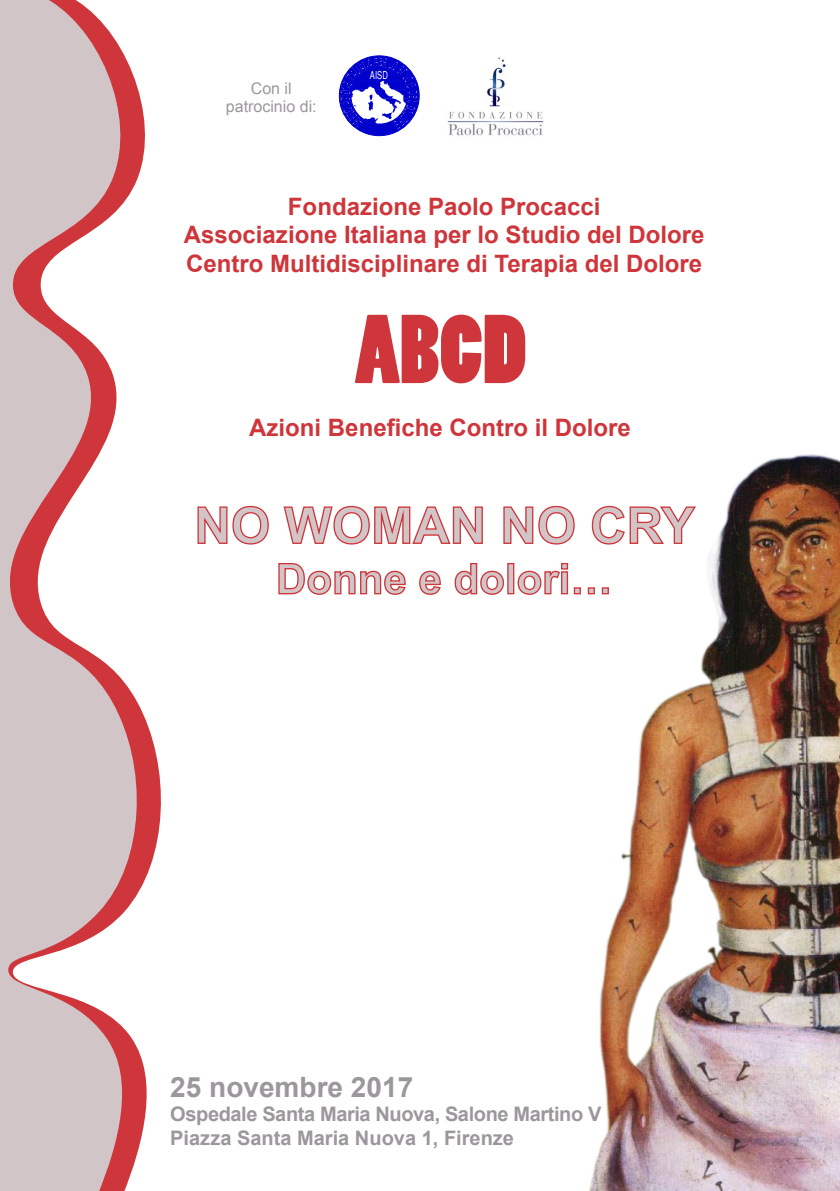
<style>
.page{position:relative;width:840px;height:1191px;background:#fff}
.page>*{position:absolute;margin:0;border:0;box-sizing:border-box;transform-origin:0 0}
.t1{font:700 50.4px "Arial";color:#d2c5c8}
.t2{font:700 42px "Arial";color:#d2c5c8}
.t3{font:700 28px "Arial";color:#9c979c}
.t4{font:700 24px/28.8px "Arial";color:#ce363b;text-align:center}
.t5{font:700 20px/24px "Arial";letter-spacing:-.02em;color:#9c979c}
.t6{font:16px/18px "Arial";color:#9c979c;text-align:center}
.t7{font:11px "Helvetica";color:#fff;scale:.7 1}
</style>
<div class="page">
<img style="left:575px;top:454px;width:264px;height:737px">
<svg style="left:197px;top:505px;width:72px;height:40px"></svg>
<svg style="left:283px;top:505px;width:200px;height:40px"></svg>
<svg style="left:503px;top:505px;width:72px;height:40px"></svg>
<svg style="left:590px;top:505px;width:107px;height:40px"></svg>
<svg style="left:278px;top:563px;width:128px;height:32px"></svg>
<svg style="left:419px;top:570px;width:22px;height:25px"></svg>
<svg style="left:454px;top:563px;width:50px;height:32px"></svg>
<div style="left:507px;top:563px;width:7px;height:31px;border:1px solid #ce363b"></div>
<svg style="left:517px;top:570px;width:43px;height:25px"></svg>
<div style="left:560px;top:563px;width:7px;height:6px;border:1px solid #ce363b"></div>
<div style="left:560px;top:571px;width:7px;height:23px;border:1px solid #ce363b"></div>
<div style="left:601px;top:587px;width:7px;height:7px;border:1px solid #ce363b"></div>
<div style="left:587px;top:587px;width:7px;height:7px;border:1px solid #ce363b"></div>
<div style="left:573px;top:587px;width:7px;height:7px;border:1px solid #ce363b"></div>
<svg style="left:355px;top:315px;width:170px;height:68px"></svg>
<svg style="left:148px;top:726px;width:13px;height:147px;fill:#ce363b"></svg>
<svg style="left:0;top:0;width:148px;height:1191px;fill:#d2c5c8"></svg>
<img style="left:447px;top:57px;width:97px;height:79px">
<svg style="left:339px;top:55px;width:80px;height:81px"></svg>
<p class="t6" style="left:226px;top:80px;width:92px">Con il patrocinio di:</p>
<p class="t7" style="left:370px;top:69px;width:27px">AISD</p>
<p class="t4" style="left:184px;top:192px;width:522px">Fondazione Paolo Procacci<br>Associazione Italiana per lo Studio del Dolore<br>Centro Multidisciplinare di Terapia del Dolore</p>
<p class="t4" style="left:249px;top:414px;width:383px">Azioni Benefiche Contro il Dolore</p>
<h1 class="t1" style="left:194px;top:492px;width:501px">NO WOMAN NO CRY</h1>
<h2 class="t2" style="left:276px;top:551px;width:338px">Donne e dolori…</h2>
<p class="t3" style="left:170px;top:1068px;width:244px">25 novembre 2017</p>
<p class="t5" style="left:170px;top:1102px;width:432px">Ospedale Santa Maria Nuova, Salone Martino V<br>Piazza Santa Maria Nuova 1, Firenze</p>
</div>
